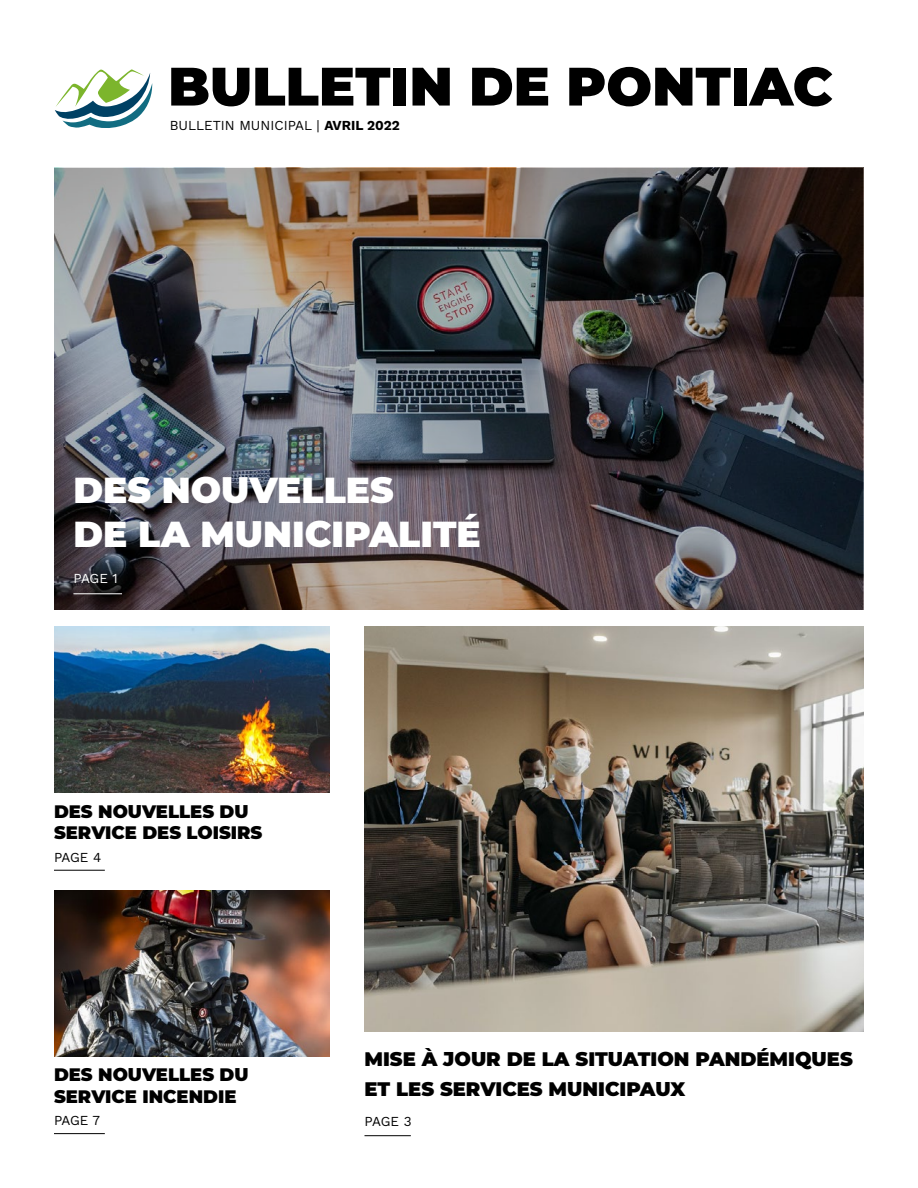
<style>
.page{position:relative;width:918px;height:1188px;background:#fff}
.page>*{position:absolute;margin:0;border:0;box-sizing:border-box;transform-origin:0 0}
.t1{font:900 54px "Montserrat";color:#000}
.t2{font:900 36px/43.2px "Montserrat";color:#fff}
.t3{font:900 19.5px/30px "Montserrat";color:#000}
.t4{font:900 18px/21.6px "Montserrat";color:#000}
.t5{font:13.5px "Work Sans";color:#000}
.t6{font:13.5px "Work Sans";color:#fff}
.s1{font-weight:700}
</style>
<div class="page">
<svg style="left:55px;top:69px;width:97px;height:59px"></svg>
<hr style="left:364px;top:1135px;width:47px;height:1px;background:#000">
<img style="left:55px;top:168px;width:808px;height:442px">
<img style="left:364px;top:627px;width:500px;height:405px">
<hr style="left:73px;top:593px;width:49px;height:1px;background:#fff">
<hr style="left:54px;top:870px;width:51px;height:1px;background:#000">
<img style="left:54px;top:627px;width:275px;height:166px">
<hr style="left:54px;top:1133px;width:51px;height:1px;background:#000">
<img style="left:54px;top:890px;width:275px;height:166px">
<h1 class="t1" style="left:168px;top:46px;width:666px">BULLETIN DE PONTIAC</h1>
<p class="t5" style="left:170px;top:115px;width:232px">BULLETIN MUNICIPAL | <span class="s1">AVRIL 2022</span></p>
<h2 class="t2" style="left:73px;top:467px;width:409px">DES NOUVELLES<br>DE LA MUNICIPALITÉ</h2>
<p class="t6" style="left:73px;top:568px;width:46px">PAGE 1</p>
<p class="t4" style="left:54px;top:799px;width:210px">DES NOUVELLES DU<br>SERVICE DES LOISIRS</p>
<p class="t5" style="left:54px;top:847px;width:49px">PAGE 4</p>
<p class="t4" style="left:54px;top:1063px;width:196px">DES NOUVELLES DU<br>SERVICE INCENDIE</p>
<p class="t5" style="left:54px;top:1110px;width:48px">PAGE 7</p>
<p class="t3" style="left:364px;top:1043px;width:490px">MISE À JOUR DE LA SITUATION PANDÉMIQUES<br>ET LES SERVICES MUNICIPAUX</p>
<p class="t5" style="left:364px;top:1112px;width:49px">PAGE 3</p>
</div>
